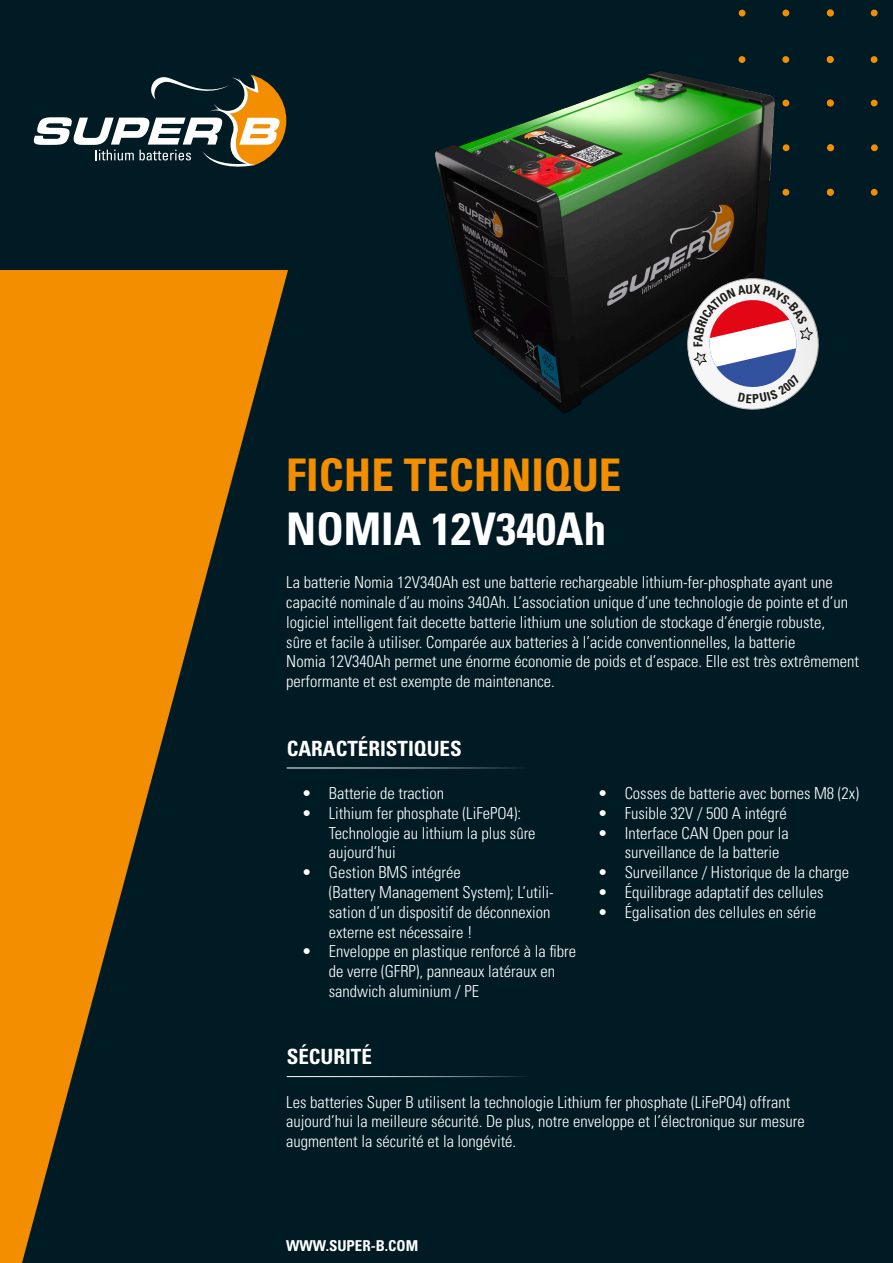
<style>
.page{position:relative;width:893px;height:1263px;background:#001b24}
.page>*{position:absolute;margin:0;border:0;box-sizing:border-box;transform-origin:0 0}
.t1{font:700 condensed 45px "Univers LT Std";color:#f28e00}
.t2{font:700 condensed 45px "Univers LT Std";color:#fff}
.t3{font:700 condensed 21px "Univers LT Std";color:#fff}
.Paragraph_Style_1{font:300 condensed 16.5px/19.8px "Univers LT Std";color:#fff}
.t4{font:700 condensed 15px "Univers LT Std";color:#fff}
</style>
<div class="page">
<svg style="left:0;top:270px;width:288px;height:993px;fill:#f28e00"></svg>
<div style="left:739px;top:10px;width:6px;height:7px;background:#f28e00;border-radius:50%"></div>
<div style="left:782px;top:10px;width:7px;height:6px;background:#f28e00;border-radius:50%"></div>
<div style="left:827px;top:10px;width:7px;height:7px;background:#f28e00;border-radius:50%"></div>
<div style="left:871px;top:10px;width:7px;height:6px;background:#f28e00;border-radius:50%"></div>
<div style="left:871px;top:56px;width:6px;height:7px;background:#f28e00;border-radius:50%"></div>
<div style="left:871px;top:100px;width:7px;height:6px;background:#f28e00;border-radius:50%"></div>
<div style="left:871px;top:144px;width:7px;height:7px;background:#f28e00;border-radius:50%"></div>
<div style="left:871px;top:189px;width:7px;height:7px;background:#f28e00;border-radius:50%"></div>
<hr style="left:287px;top:767px;width:241px;height:1px;background:#fff">
<hr style="left:287px;top:1076px;width:241px;height:1px;background:#fff">
<svg style="left:34px;top:74px;width:252px;height:93px"></svg>
<img style="left:435px;top:56px;width:399px;height:357px">
<svg style="left:681px;top:275px;width:144px;height:138px"></svg>
<p class="t1" style="left:286px;top:447px;width:337px">FICHE TECHNIQUE</p>
<p class="t2" style="left:286px;top:501px;width:321px">NOMIA 12V340Ah</p>
<p class="Paragraph_Style_1" style="left:286px;top:572px;width:548px">La batterie Nomia 12V340Ah est une batterie rechargeable lithium-fer-phosphate ayant une</p>
<p class="Paragraph_Style_1" style="left:286px;top:592px;width:563px">capacité nominale d’au moins 340Ah. L’association unique d’une technologie de pointe et d’un</p>
<p class="Paragraph_Style_1" style="left:286px;top:612px;width:540px">logiciel intelligent fait decette batterie lithium une solution de stockage d’énergie robuste,</p>
<p class="Paragraph_Style_1" style="left:286px;top:632px;width:511px">sûre et facile à utiliser. Comparée aux batteries à l’acide conventionnelles, la batterie</p>
<p class="Paragraph_Style_1" style="left:286px;top:652px;width:574px">Nomia 12V340Ah permet une énorme économie de poids et d’espace. Elle est très extrêmement</p>
<p class="Paragraph_Style_1" style="left:286px;top:671px;width:270px">performante et est exempte de maintenance.</p>
<p class="t3" style="left:287px;top:735px;width:177px">CARACTÉRISTIQUES</p>
<p class="Paragraph_Style_1" style="left:302px;top:783px;width:144px">• Batterie de traction</p>
<p class="Paragraph_Style_1" style="left:329px;top:803px;width:208px;text-indent:-27px">• Lithium fer phosphate (LiFePO4):<br>Technologie au lithium la plus sûre aujourd’hui</p>
<p class="Paragraph_Style_1" style="left:329px;top:862px;width:226px;text-indent:-27px">• Gestion BMS intégrée<br>(Battery Management System); L’utili&shy;sation d’un dispositif de déconnexion externe est nécessaire !</p>
<p class="Paragraph_Style_1" style="left:329px;top:942px;width:249px;text-indent:-27px">• Enveloppe en plastique renforcé à la fibre de verre (GFRP), panneaux latéraux en sandwich aluminium / PE</p>
<p class="t3" style="left:287px;top:1044px;width:87px">SÉCURITÉ</p>
<p class="Paragraph_Style_1" style="left:598px;top:783px;width:263px">• Cosses de batterie avec bornes M8 (2x)</p>
<p class="Paragraph_Style_1" style="left:598px;top:803px;width:191px">• Fusible 32V / 500 A intégré</p>
<p class="Paragraph_Style_1" style="left:625px;top:823px;width:166px;text-indent:-27px">• Interface CAN Open pour la surveillance de la batterie</p>
<p class="Paragraph_Style_1" style="left:598px;top:862px;width:253px">• Surveillance / Historique de la charge</p>
<p class="Paragraph_Style_1" style="left:598px;top:882px;width:227px">• Équilibrage adaptatif des cellules</p>
<p class="Paragraph_Style_1" style="left:598px;top:902px;width:220px">• Égalisation des cellules en série</p>
<p class="Paragraph_Style_1" style="left:286px;top:1092px;width:505px">Les batteries Super B utilisent la technologie Lithium fer phosphate (LiFePO4) offrant</p>
<p class="Paragraph_Style_1" style="left:286px;top:1112px;width:520px">aujourd’hui la meilleure sécurité. De plus, notre enveloppe et l’électronique sur mesure</p>
<p class="Paragraph_Style_1" style="left:286px;top:1131px;width:231px">augmentent la sécurité et la longévité.</p>
<p class="t4" style="left:286px;top:1236px;width:133px">WWW.SUPER-B.COM</p>
</div>
